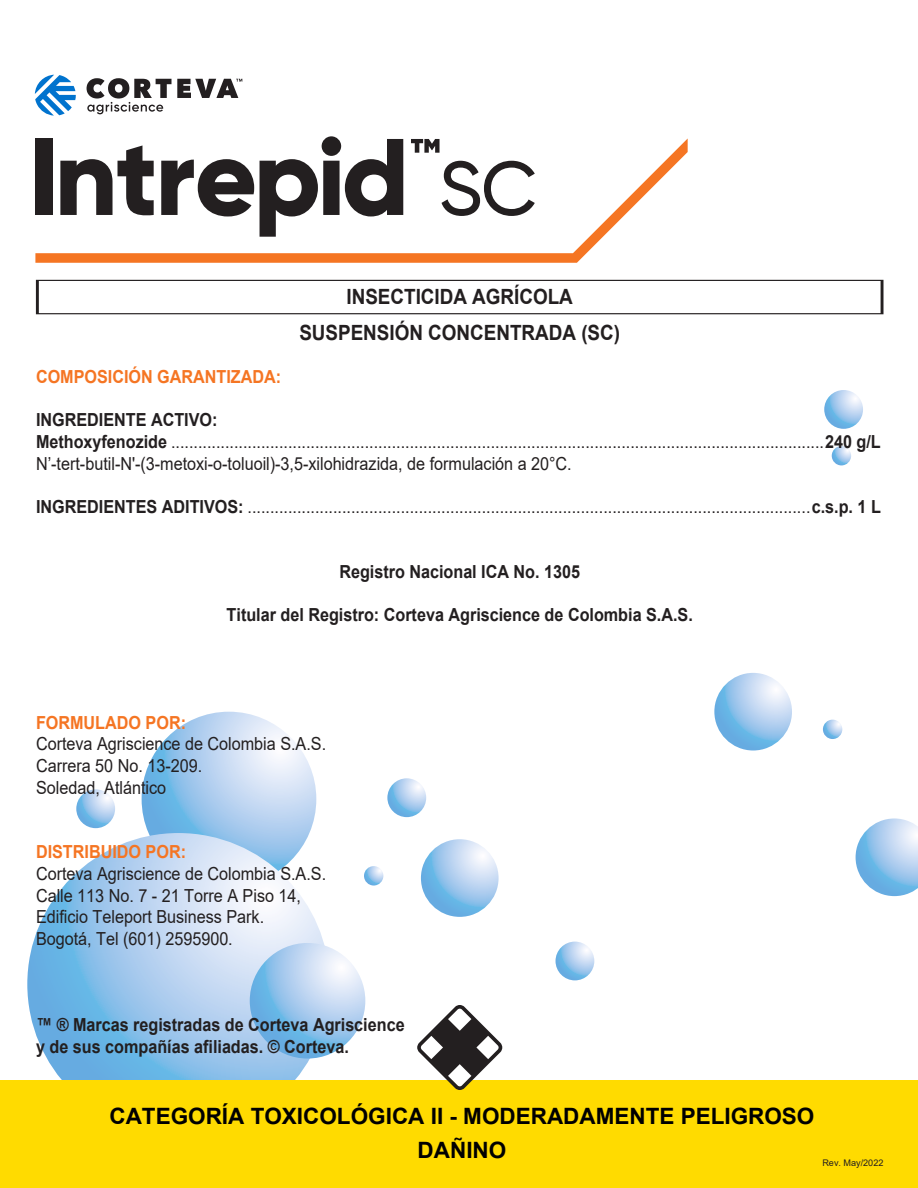
<style>
.page{position:relative;width:918px;height:1188px;background:#fff}
.page>*{position:absolute;margin:0;border:0;box-sizing:border-box;transform-origin:0 0}
.t1{font:700 22.5px/34.5px "Arial";color:#000;text-align:center}
.t2{font:700 21px/36px "Arial";color:#231f20;text-align:center;scale:.9 1}
.t3{font:18px/21.6px "Arial";color:#231f20;scale:.9 1}
.t4{font:700 18px/21.6px "Arial";color:#231f20;scale:.9 1}
.t5{font:700 18px "Arial";color:#f57523;scale:.9 1}
.t6{font:9.15px "Arial";color:#231f20}
.s1{font-weight:700}
</style>
<div class="page">
<svg style="left:142px;top:712px;width:174px;height:174px;background:#aed0ef"></svg>
<svg style="left:27px;top:833px;width:303px;height:302px;background:#a7cded"></svg>
<svg style="left:250px;top:943px;width:115px;height:116px;background:#a2caed"></svg>
<svg style="left:421px;top:839px;width:78px;height:78px;background:#a3cbed"></svg>
<svg style="left:714px;top:673px;width:78px;height:78px;background:#a3cbed"></svg>
<svg style="left:856px;top:818px;width:62px;height:78px"></svg>
<svg style="left:387px;top:778px;width:39px;height:39px"></svg>
<svg style="left:556px;top:942px;width:38px;height:38px"></svg>
<svg style="left:76px;top:789px;width:39px;height:39px"></svg>
<svg style="left:824px;top:390px;width:39px;height:39px"></svg>
<svg style="left:832px;top:446px;width:19px;height:19px"></svg>
<svg style="left:823px;top:720px;width:19px;height:19px"></svg>
<svg style="left:364px;top:866px;width:19px;height:20px"></svg>
<div style="left:0;top:1081px;width:918px;height:107px;background:#ffdb00"></div>
<svg style="left:36px;top:280px;width:848px;height:34px"></svg>
<svg style="left:35px;top:75px;width:41px;height:41px"></svg>
<svg style="left:87px;top:78px;width:155px;height:36px"></svg>
<svg style="left:35px;top:138px;width:653px;height:125px"></svg>
<div style="left:35px;top:139px;width:18px;height:76px;background:#231f20"></div>
<svg style="left:60px;top:145px;width:94px;height:72px"></svg>
<svg style="left:161px;top:159px;width:93px;height:57px"></svg>
<svg style="left:260px;top:136px;width:143px;height:101px"></svg>
<svg style="left:411px;top:139px;width:29px;height:14px"></svg>
<svg style="left:442px;top:161px;width:93px;height:55px"></svg>
<svg style="left:417px;top:1005px;width:85px;height:85px"></svg>
<p class="t2" style="left:299px;top:279px;width:358px">INSECTICIDA AGRÍCOLA<br>SUSPENSIÓN CONCENTRADA (SC)</p>
<p class="t5" style="left:36px;top:364px;width:274px">COMPOSICIÓN GARANTIZADA:</p>
<p class="t3" style="left:36px;top:409px;width:940px"><span class="s1">INGREDIENTE ACTIVO:<br>Methoxyfenozide</span> .................................................................................................................................................<span class="s1">240 g/L<br></span>N’-tert-butil-N'-(3-metoxi-o-toluoil)-3,5-xilohidrazida, de formulación a 20°C.</p>
<p class="t3" style="left:36px;top:496px;width:940px"><span class="s1">INGREDIENTES ADITIVOS:</span> .............................................................................................................................<span class="s1">c.s.p. 1 L</span></p>
<p class="t4" style="left:339px;top:561px;width:269px">Registro Nacional ICA No. 1305</p>
<p class="t4" style="left:227px;top:604px;width:520px">Titular del Registro: Corteva Agriscience de Colombia S.A.S.</p>
<p class="t5" style="left:36px;top:710px;width:168px">FORMULADO POR:</p>
<p class="t3" style="left:36px;top:733px;width:324px">Corteva Agriscience de Colombia S.A.S.<br>Carrera 50 No. 13-209.<br>Soledad, Atlántico</p>
<p class="t5" style="left:36px;top:839px;width:168px">DISTRIBUIDO POR:</p>
<p class="t3" style="left:36px;top:863px;width:324px">Corteva Agriscience de Colombia S.A.S.<br>Calle 113 No. 7 - 21 Torre A Piso 14, Edificio Teleport Business Park.<br>Bogotá, Tel (601) 2595900.</p>
<p class="t4" style="left:36px;top:1014px;width:411px">™ ® Marcas registradas de Corteva Agriscience y de sus compañías afiliadas. © Corteva.</p>
<p class="t1" style="left:109px;top:1099px;width:707px">CATEGORÍA TOXICOLÓGICA II - MODERADAMENTE PELIGROSO<br>DAÑINO</p>
<p class="t6" style="left:822px;top:1156px;width:63px">Rev. May/2022</p>
</div>
